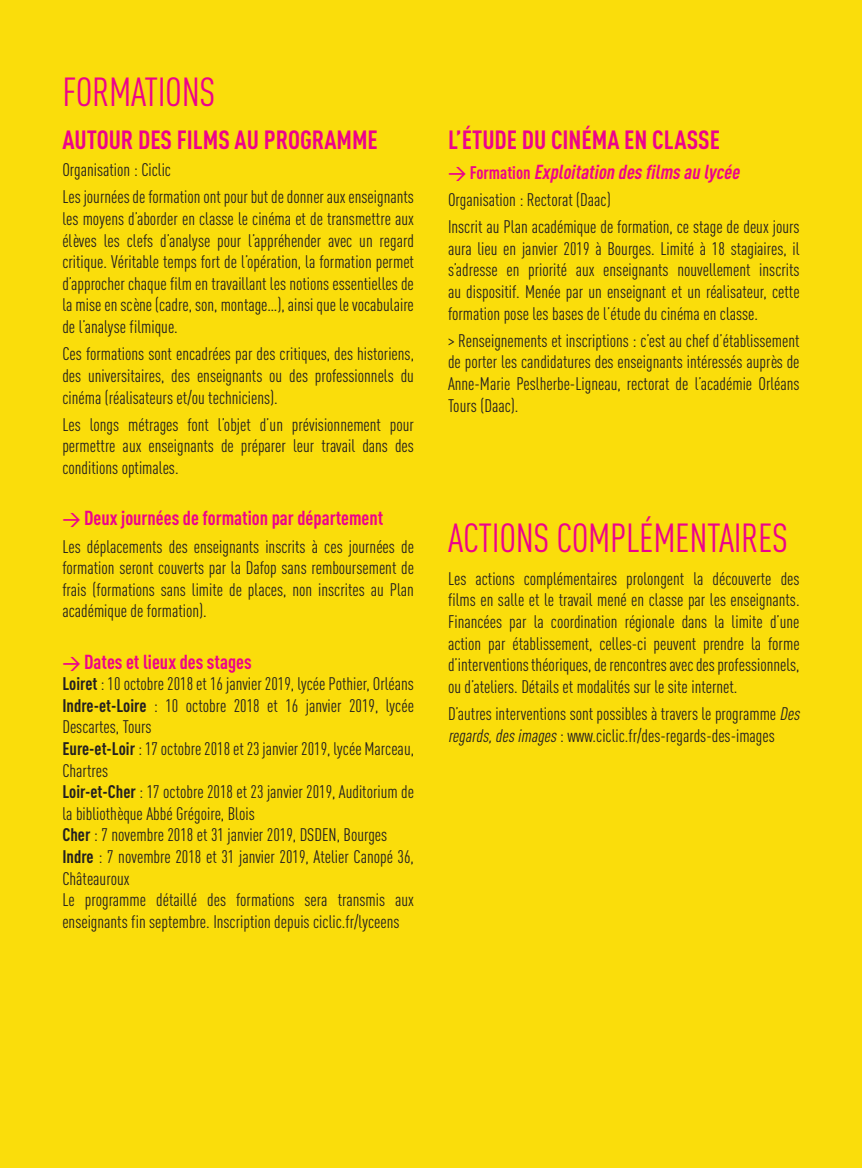
<style>
.page{position:relative;width:862px;height:1168px;background:#fadd0b}
.page>*{position:absolute;margin:0;border:0;box-sizing:border-box;transform-origin:0 0}
.t1{font:40px "DIN Cond";letter-spacing:-.01em;color:#ed028c}
.t2{font:700 26px "DIN Cond";color:#ed028c}
.t3{font:700 20px "DIN Cond";color:#ed028c}
.t4{font:italic 700 20px "DIN Cond";color:#ed028c}
.t5{font:18px/21.6px "DIN Cond";color:#231f20;text-align:justify}
.s1{font-family:"DIN";font-weight:500;font-size:18px}
.s2{font-weight:700}
.s3{font-family:"DIN";font-weight:500;font-style:normal;font-size:18px}
.s4{font-style:normal;font-size:18px}
.s5{font-style:italic}
</style>
<div class="page">
<h1 class="t1" style="left:62px;top:69px;width:154px">FORMATIONS</h1>
<h2 class="t2" style="left:62px;top:124px;width:317px">AUTOUR DES FILMS AU PROGRAMME</h2>
<p class="t5" style="left:62px;top:156px;width:353px;line-height:27.2px">Organisation : Ciclic<br>Les journées de formation ont pour but de donner aux enseignants</p>
<p class="t5" style="left:62px;top:208px;width:353px">les moyens d’aborder en classe le cinéma et de transmettre aux élèves les clefs d’analyse pour l’appréhender avec un regard critique. Véritable temps fort de l’opération, la formation permet d’approcher chaque film en travaillant les notions essentielles de la mise en scène (cadre, son, montage…), ainsi que le vocabulaire de l’analyse filmique.</p>
<p class="t5" style="left:62px;top:343px;width:353px">Ces formations sont encadrées par des critiques, des historiens, des universitaires, des enseignants ou des professionnels du cinéma (réalisateurs et/ou techniciens).</p>
<p class="t5" style="left:62px;top:413px;width:353px">Les longs métrages font l’objet d’un prévisionnement pour permettre aux enseignants de préparer leur travail dans des conditions optimales.</p>
<p class="t3" style="left:62px;top:506px;width:322px"><span class="s1">&gt;</span> Deux journées de formation par département</p>
<p class="t5" style="left:62px;top:535px;width:353px">Les déplacements des enseignants inscrits à ces journées de formation seront couverts par la Dafop sans remboursement de frais (formations sans limite de places, non inscrites au Plan académique de formation).</p>
<p class="t3" style="left:62px;top:649px;width:191px"><span class="s1">&gt;</span> Dates et lieux des stages</p>
<p class="t5" style="left:62px;top:673px;width:353px;text-align:left"><span class="s2">Loiret</span> : 10 octobre 2018 et 16 janvier 2019, lycée Pothier, Orléans <span class="s2">Indre-et-Loire</span> : 10 octobre 2018 et 16 janvier 2019, lycée Descartes, Tours<br><span class="s2">Eure-et-Loir</span> : 17 octobre 2018 et 23 janvier 2019, lycée Marceau, Chartres<br><span class="s2">Loir-et-Cher</span> : 17 octobre 2018 et 23 janvier 2019, Auditorium de la bibliothèque Abbé Grégoire, Blois<br><span class="s2">Cher</span> : 7 novembre 2018 et 31 janvier 2019, DSDEN, Bourges <span class="s2">Indre</span> : 7 novembre 2018 et 31 janvier 2019, Atelier Canopé 36, Châteauroux<br>Le programme détaillé des formations sera transmis aux enseignants fin septembre. Inscription depuis ciclic.fr/lyceens</p>
<h2 class="t2" style="left:448px;top:124px;width:273px">L’ÉTUDE DU CINÉMA EN CLASSE</h2>
<p class="t4" style="left:448px;top:159px;width:297px"><span class="s3">&gt;</span> <span class="s4">F o r m a t i o n</span> Exploitation des films au lycée</p>
<p class="t5" style="left:448px;top:186px;width:353px;line-height:27.2px">Organisation : Rectorat (Daac)<br>Inscrit au Plan académique de formation, ce stage de deux jours</p>
<p class="t5" style="left:448px;top:237px;width:353px">aura lieu en janvier 2019 à Bourges. Limité à 18 stagiaires, il s’adresse en priorité aux enseignants nouvellement inscrits au dispositif. Menée par un enseignant et un réalisateur, cette formation pose les bases de l’étude du cinéma en classe.</p>
<p class="t5" style="left:448px;top:329px;width:353px">&gt; Renseignements et inscriptions : c’est au chef d’établissement de porter les candidatures des enseignants intéressés auprès de Anne-Marie Peslherbe-Ligneau, rectorat de l’académie Orléans Tours (Daac).</p>
<h1 class="t1" style="left:448px;top:515px;width:342px">ACTIONS COMPLÉMENTAIRES</h1>
<p class="t5" style="left:448px;top:567px;width:353px">Les actions complémentaires prolongent la découverte des films en salle et le travail mené en classe par les enseignants.<br>Financées par la coordination régionale dans la limite d’une action par établissement, celles-ci peuvent prendre la forme d’interventions théoriques, de rencontres avec des professionnels, ou d’ateliers. Détails et modalités sur le site internet.</p>
<p class="t5" style="left:448px;top:703px;width:357px">D’autres interventions sont possibles à travers le programme <span class="s5">Des regards,desimages</span>: www.ciclic.fr/des-regards-des-images</p>
</div>
